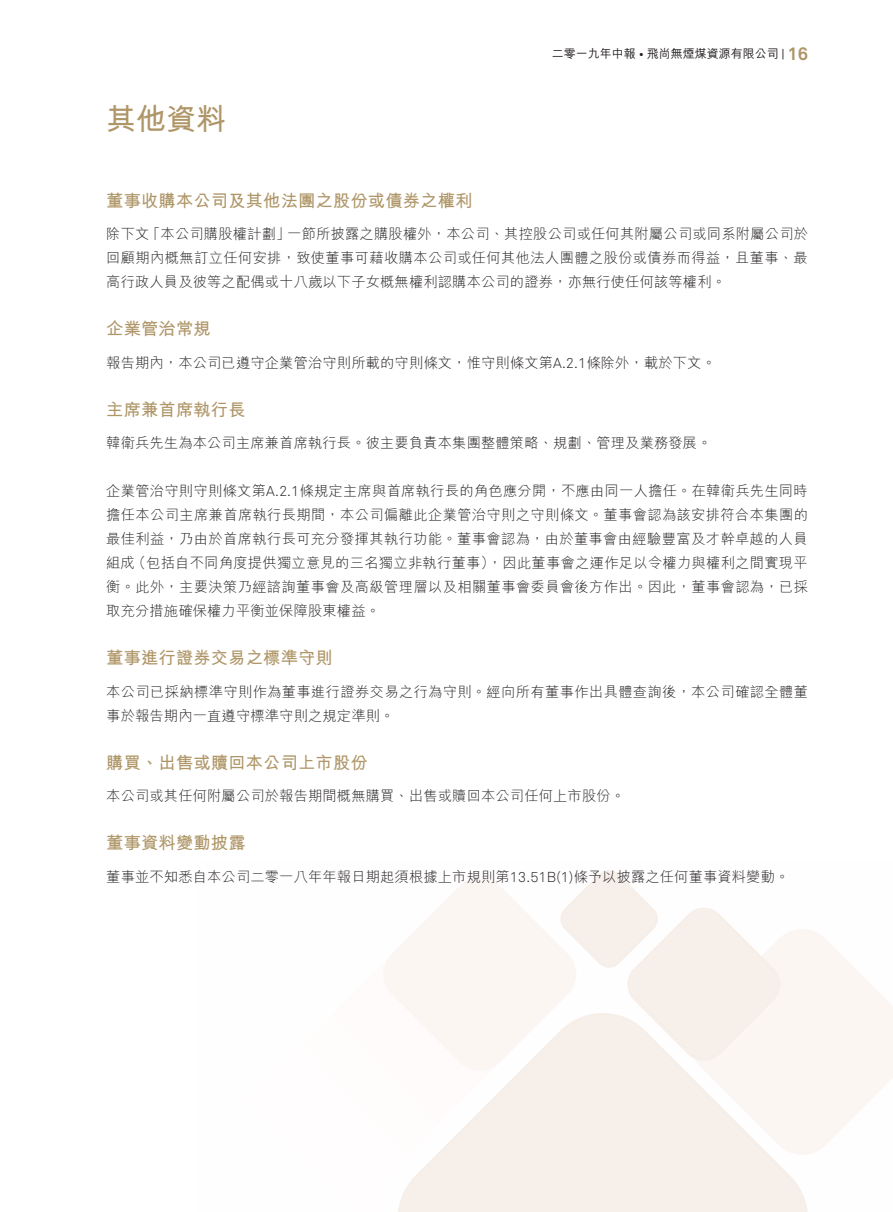
<style>
.page{position:relative;width:893px;height:1212px;background:#fff}
.page>*{position:absolute;margin:0;border:0;box-sizing:border-box;transform-origin:0 0}
.t1{font:700 30px "M Hei HK";color:#af9668}
.t2{font:700 18px "Akkurat Pro";color:#af9668}
.t3{font:700 17.25px "M Hei HK";letter-spacing:.01em;color:#af9668}
.t4{font:300 14.25px/24px "M Hei HK";letter-spacing:.02em;color:#231f20}
.t5{font:500 12px "M Hei HK";color:#231f20}
.s1{font-family:"Akkurat Pro";font-weight:400}
.s2{font-family:"Akkurat Light Pro";font-weight:400}
</style>
<div class="page">
<h1 class="t1" style="left:106px;top:97px;width:121px">其他資料</h1>
<p class="t2" style="left:787px;top:43px;width:22px">16</p>
<p class="t5" style="left:552px;top:45px;width:234px">二零一九年中報 <span class="s1">•</span> 飛尚無煙煤資源有限公司 <span class="s1">|</span></p>
<p class="t3" style="left:106px;top:188px;width:368px">董事收購本公司及其他法團之股份或債券之權利</p>
<p class="t4" style="left:287px;top:221px;width:522px">一節所披露之購股權外，本公司、其控股公司或任何其附屬公司或同系附屬公司於</p>
<p class="t4" style="left:146px;top:221px;width:146px">「本公司購股權計劃」</p>
<p class="t4" style="left:106px;top:221px;width:703px">除下文<br>回顧期內概無訂立任何安排，致使董事可藉收購本公司或任何其他法人團體之股份或債券而得益，且董事、最高行政人員及彼等之配偶或十八歲以下子女概無權利認購本公司的證券，亦無行使任何該等權利。</p>
<p class="t3" style="left:106px;top:316px;width:106px">企業管治常規</p>
<p class="t4" style="left:106px;top:350px;width:611px">報告期內，本公司已遵守企業管治守則所載的守則條文，惟守則條文第<span class="s2">A.2.1</span>條除外，載於下文。</p>
<p class="t3" style="left:106px;top:397px;width:141px">主席兼首席執行長</p>
<p class="t4" style="left:106px;top:430px;width:607px">韓衛兵先生為本公司主席兼首席執行長。彼主要負責本集團整體策略、規劃、管理及業務發展。</p>
<p class="t4" style="left:106px;top:478px;width:703px;text-align:right">企業管治守則守則條文第<span class="s2">A.2.1</span>條規定主席與首席執行長的角色應分開，不應由同一人擔任。在韓衛兵先生同時擔任本公司主席兼首席執行長期間，本公司偏離此企業管治守則之守則條文。董事會認為該安排符合本集團的最佳利益，乃由於首席執行長可充分發揮其執行功能。董事會認為，由於董事會由經驗豐富及才幹卓越的人員（包括自不同角度提供獨立意見的三名獨立非執行董事，）因此董事會之運作足以令權力與權利之間實現平</p>
<p class="t4" style="left:106px;top:550px;width:703px">組成<br>衡。此外，主要決策乃經諮詢董事會及高級管理層以及相關董事會委員會後方作出。因此，董事會認為，已採取充分措施確保權力平衡並保障股東權益。</p>
<p class="t3" style="left:106px;top:645px;width:228px">董事進行證券交易之標準守則</p>
<p class="t4" style="left:106px;top:679px;width:703px">本公司已採納標準守則作為董事進行證券交易之行為守則。經向所有董事作出具體查詢後，本公司確認全體董事於報告期內一直遵守標準守則之規定準則。</p>
<p class="t3" style="left:106px;top:750px;width:263px">購買、出售或贖回本公司上市股份</p>
<p class="t4" style="left:106px;top:783px;width:520px">本公司或其任何附屬公司於報告期間概無購買、出售或贖回本公司任何上市股份。</p>
<p class="t3" style="left:106px;top:830px;width:141px">董事資料變動披露</p>
<p class="t4" style="left:106px;top:864px;width:685px">董事並不知悉自本公司二零一八年年報日期起須根據上市規則第<span class="s2">13.51B )1(</span> 條予以披露之任何董事資料變動。</p>
</div>
